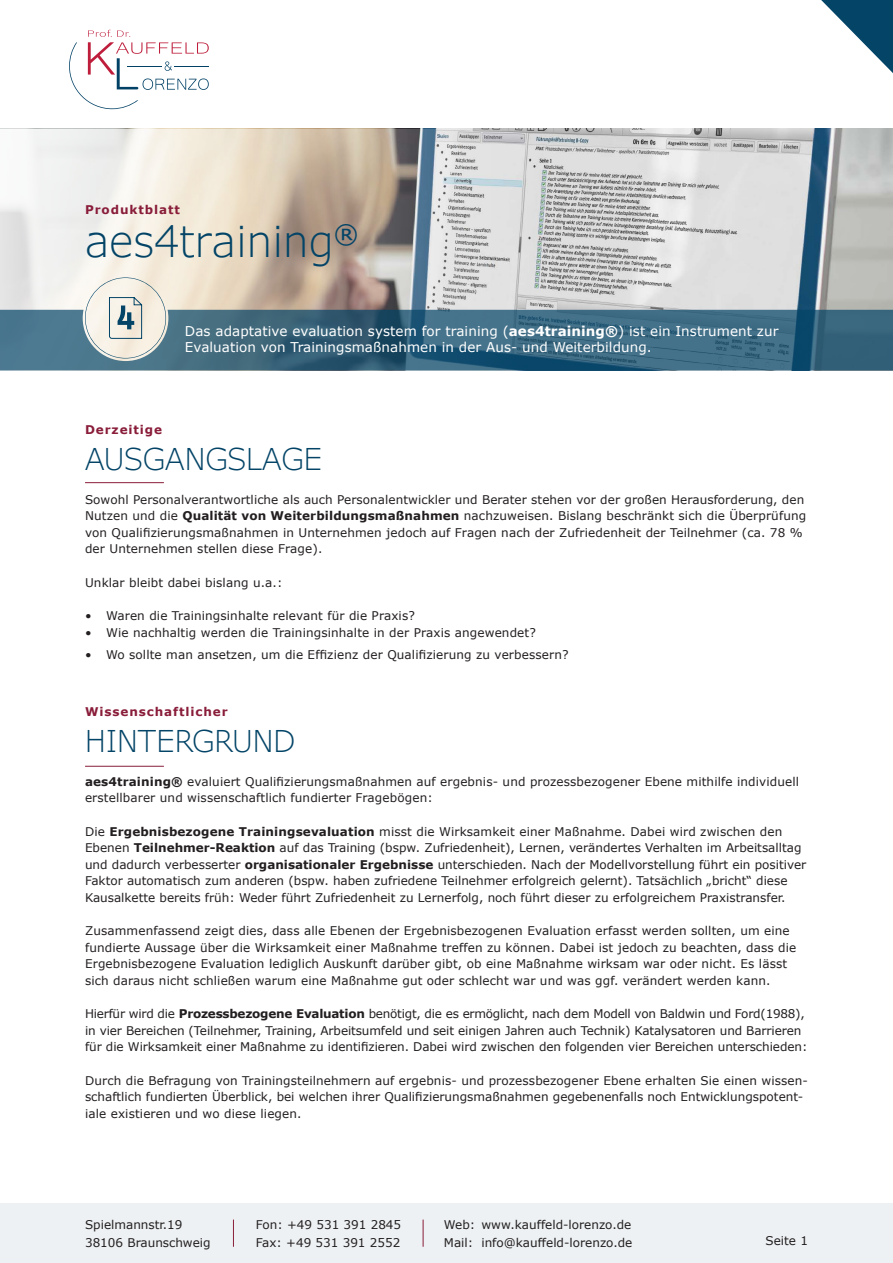
<style>
.page{position:relative;width:893px;height:1263px;background:#fff}
.page>*{position:absolute;margin:0;border:0;box-sizing:border-box;transform-origin:0 0}
.t1{font:300 43.5px "Verdana Pro";color:#034467}
.t2{font:300 30px "Verdana Pro";color:#034467}
.t3{font:13.5px/16.2px "Verdana";letter-spacing:.005em;color:#fff}
.t4{font:12px/16.5px "Verdana";letter-spacing:.01em;color:#231f20}
.t5{font:12px/16.5px "Verdana";letter-spacing:-.01em;color:#231f20}
.t6{font:700 12px "Verdana";letter-spacing:.075em;color:#891d3a}
.s1{font-weight:700}
</style>
<div class="page">
<div style="left:0;top:1203px;width:893px;height:60px;background:#edf1f3"></div>
<svg style="left:0;top:129px;width:893px;height:181px;background:#cdcac6"></svg>
<svg style="left:821px;top:0;width:72px;height:73px"></svg>
<svg style="left:85px;top:277px;width:81px;height:33px;background:#e9e6dd"></svg>
<svg style="left:69px;top:30px;width:140px;height:79px"></svg>
<svg style="left:0;top:310px;width:893px;height:60px;background:#446f85"></svg>
<hr style="left:85px;top:482px;width:79px;height:1px;background:#891d3a">
<hr style="left:85px;top:766px;width:79px;height:1px;background:#891d3a">
<svg style="left:233px;top:1219px;width:1px;height:28px"></svg>
<svg style="left:423px;top:1219px;width:1px;height:28px"></svg>
<p class="t6" style="left:85px;top:202px;width:96px">Produktblatt</p>
<h1 class="t1" style="left:85px;top:212px;width:275px">aes4training<sup>®</sup></h1>
<p class="t3" style="left:185px;top:323px;width:595px">Das adaptative evaluation system for training (<span class="s1">aes4training®</span>) ist ein Instrument zur<br>Evaluation von Trainingsmaßnahmen in der Aus- und Weiterbildung.</p>
<p class="t6" style="left:85px;top:422px;width:79px">Derzeitige</p>
<h2 class="t2" style="left:85px;top:439px;width:239px">AUSGANGSLAGE</h2>
<p class="t4" style="left:85px;top:491px;width:723px">Sowohl Personalverantwortliche als auch Personalentwickler und Berater stehen vor der großen Herausforderung, den Nutzen und die <span class="s1">Qualität von Weiterbildungsmaßnahmen</span> nachzuweisen. Bislang beschränkt sich die Überprüfung von Qualifizierungsmaßnahmen in Unternehmen jedoch auf Fragen nach der Zufriedenheit der Teilnehmer (ca. 78 % der Unternehmen stellen diese Frage).</p>
<p class="t4" style="left:85px;top:574px;width:199px">Unklar bleibt dabei bislang u.a.:</p>
<p class="t4" style="left:85px;top:608px;width:331px">• Waren die Trainingsinhalte relevant für die Praxis?</p>
<p class="t4" style="left:85px;top:624px;width:452px">• Wie nachhaltig werden die Trainingsinhalte in der Praxis angewendet?</p>
<p class="t4" style="left:85px;top:646px;width:485px">• Wo sollte man ansetzen, um die Effizienz der Qualifizierung zu verbessern?</p>
<p class="t6" style="left:85px;top:704px;width:144px">Wissenschaftlicher</p>
<h2 class="t2" style="left:85px;top:721px;width:212px">HINTERGRUND</h2>
<p class="t4" style="left:85px;top:773px;width:716px"><span class="s1">aes4training®</span> evaluiert Qualifizierungsmaßnahmen auf ergebnis- und prozessbezogener Ebene mithilfe individuell erstellbarer und wissenschaftlich fundierter Fragebögen:</p>
<p class="t4" style="left:85px;top:823px;width:723px">Die <span class="s1">Ergebnisbezogene Trainingsevaluation</span> misst die Wirksamkeit einer Maßnahme. Dabei wird zwischen den Ebenen <span class="s1">Teilnehmer-Reaktion</span> auf das Training (bspw. Zufriedenheit), Lernen, verändertes Verhalten im Arbeitsalltag und dadurch verbesserter <span class="s1">organisationaler Ergebnisse</span> unterschieden. Nach der Modellvorstellung führt ein positiver Faktor automatisch zum anderen (bspw. haben zufriedene Teilnehmer erfolgreich gelernt). Tatsächlich „bricht“ diese Kausalkette bereits früh: Weder führt Zufriedenheit zu Lernerfolg, noch führt dieser zu erfolgreichem Praxistransfer.</p>
<p class="t4" style="left:85px;top:923px;width:713px">Zusammenfassend zeigt dies, dass alle Ebenen der Ergebnisbezogenen Evaluation erfasst werden sollten, um eine fundierte Aussage über die Wirksamkeit einer Maßnahme treffen zu können. Dabei ist jedoch zu beachten, dass die Ergebnisbezogene Evaluation lediglich Auskunft darüber gibt, ob eine Maßnahme wirksam war oder nicht. Es lässt sich daraus nicht schließen warum eine Maßnahme gut oder schlecht war und was ggf. verändert werden kann.</p>
<p class="t5" style="left:85px;top:1006px;width:724px">Hierfür wird die <span class="s1">Prozessbezogene Evaluation</span> benötigt, die es ermöglicht, nach dem Modell von Baldwin und Ford(1988), in vier Bereichen (Teilnehmer, Training, Arbeitsumfeld und seit einigen Jahren auch Technik) Katalysatoren und Barrieren für die Wirksamkeit einer Maßnahme zu identifizieren. Dabei wird zwischen den folgenden vier Bereichen unterschieden:</p>
<p class="t4" style="left:85px;top:1072px;width:724px">Durch die Befragung von Trainingsteilnehmern auf ergebnis- und prozessbezogener Ebene erhalten Sie einen wissen&shy;schaftlich fundierten Überblick, bei welchen ihrer Qualifizierungsmaßnahmen gegebenenfalls noch Entwicklungspotent&shy;iale existieren und wo diese liegen.</p>
<p class="t4" style="left:85px;top:1215px;width:127px;line-height:18px">Spielmannstr.19<br>38106 Braunschweig</p>
<p class="t4" style="left:256px;top:1215px;width:147px;line-height:18px">Fon: +49 531 391 2845<br>Fax: +49 531 391 2552</p>
<p class="t4" style="left:444px;top:1215px;width:190px;line-height:18px">Web: www.kauffeld-lorenzo.de<br>Mail: info@kauffeld-lorenzo.de</p>
<p class="t4" style="left:766px;top:1232px;width:44px">Seite 1</p>
</div>
